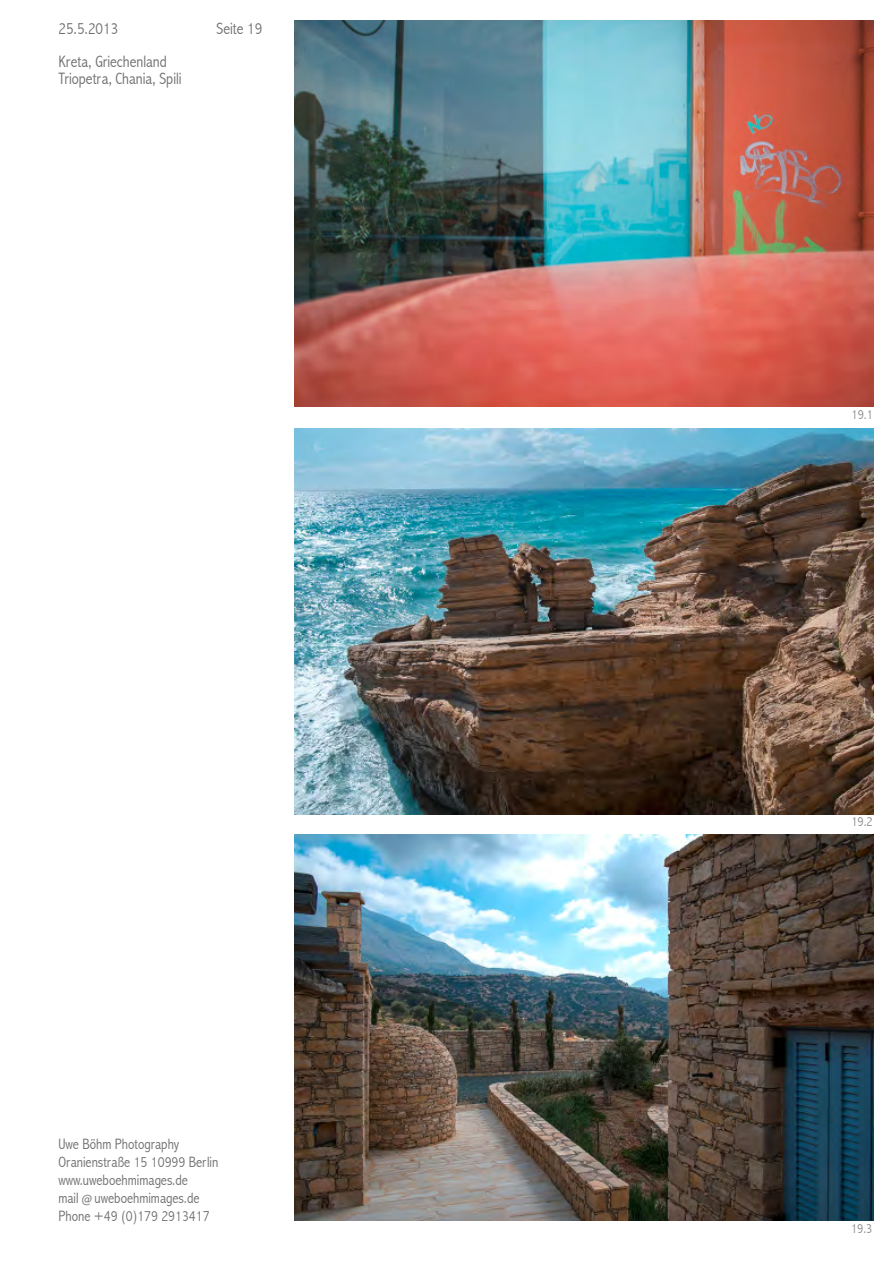
<style>
.page{position:relative;width:893px;height:1263px;background:#fff}
.page>*{position:absolute;margin:0;border:0;box-sizing:border-box;transform-origin:0 0}
.t1{font:300 condensed 16.5px/16.5px "Abadi";color:#6f6f6e}
.t2{font:300 condensed 15px/18px "Abadi";color:#6f6f6e}
.t3{font:300 condensed 13.5px "Abadi";color:#878786}
.s1{font-size:12px}
</style>
<div class="page">
<img style="left:295px;top:20px;width:579px;height:386px">
<img style="left:294px;top:428px;width:579px;height:386px">
<img style="left:294px;top:835px;width:579px;height:386px">
<p class="t1" style="left:58px;top:20px;width:61px">25.5.2013</p>
<p class="t1" style="left:216px;top:20px;width:47px">Seite 19</p>
<p class="t1" style="left:58px;top:53px;width:125px">Kreta, Griechenland<br>Triopetra, Chania, Spili</p>
<p class="t2" style="left:58px;top:1135px;width:161px">Uwe Böhm Photography<br>Oranienstraße 15 10999 Berlin www.uweboehmimages.de<br>mail <span class="s1">@</span> uweboehmimages.de<br>Phone +49 (0)179 2913417</p>
<p class="t3" style="left:851px;top:406px;width:23px">19.1</p>
<p class="t3" style="left:851px;top:813px;width:23px">19.2</p>
<p class="t3" style="left:851px;top:1221px;width:23px">19.3</p>
</div>
